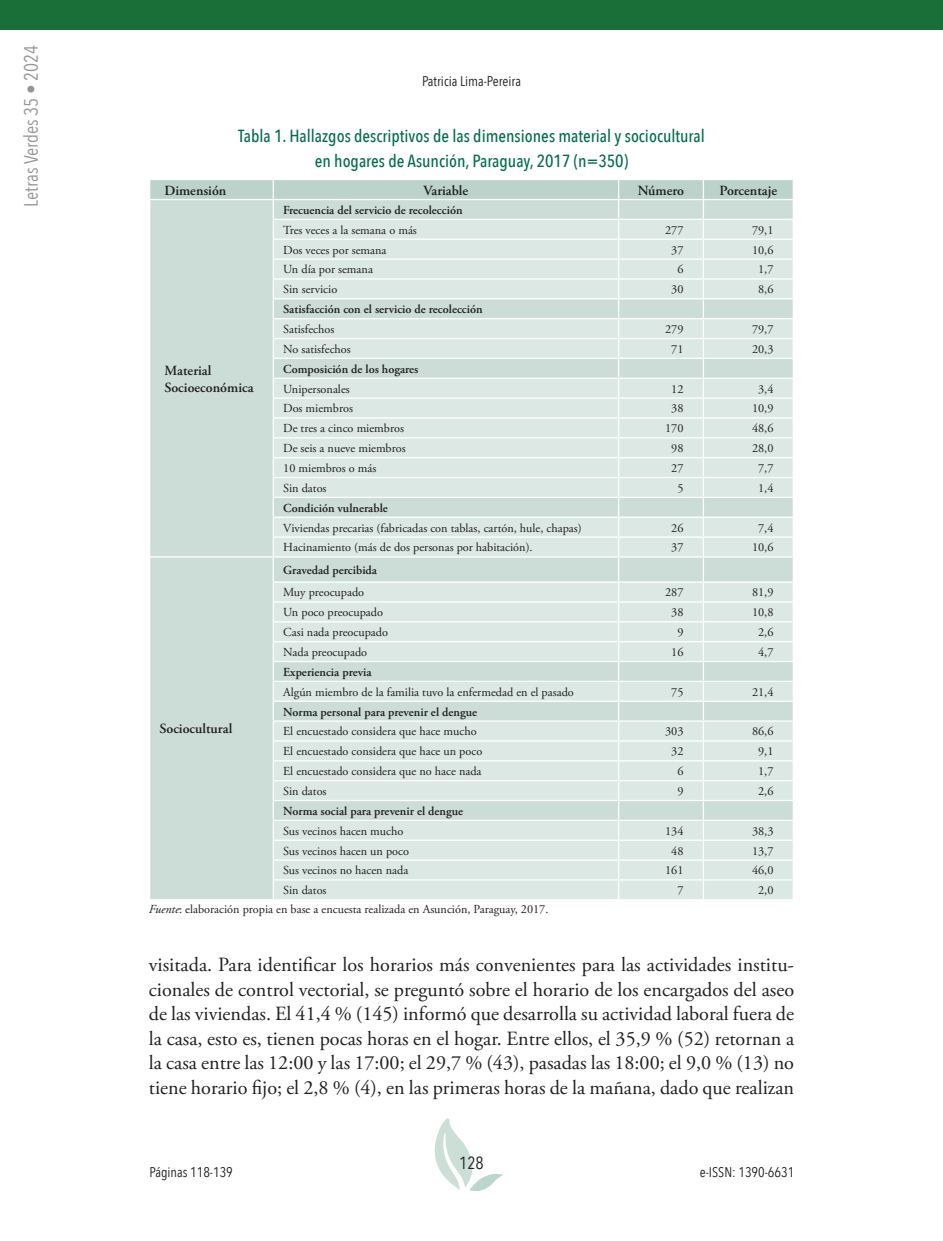
<style>
.page{position:relative;width:943px;height:1241px;background:#fff}
.page>*{position:absolute;margin:0;border:0;box-sizing:border-box;transform-origin:0 0}
.Texto{font:20.12px/24.5px "Adobe Garamond Pro";color:#231f20;text-align:justify}
.t1{font:19.25px "Avenir Next Condensed";color:#939598}
.titulos_graficos{font:500 17.5px "Avenir Next Condensed";color:#006d4b}
.t2{font:17.5px "Avenir Next Condensed";color:#231f20}
.t3{font:600 14px "Adobe Garamond Pro";color:#231f20}
.t4{font:14px "Avenir Next Condensed";color:#231f20}
.fuentes_graficos{font:12.25px "Adobe Garamond Pro";color:#231f20}
.t5{font:600 12.25px "Adobe Garamond Pro";color:#231f20}
.s1{font-style:italic}
</style>
<div class="page">
<svg style="left:434px;top:1118px;width:69px;height:73px"></svg>
<div style="left:0;top:0;width:943px;height:30px;background:#1a6e38"></div>
<svg style="left:150px;top:180px;width:643px;height:719px;background:#d6e4df"></svg>
<h2 class="t1" style="left:15px;top:207px;width:164px;rotate:-90deg">Letras Verdes 35 • 2024</h2>
<p class="t4" style="left:422px;top:69px;width:100px">Patricia Lima-Pereira</p>
<p class="titulos_graficos" style="left:238px;top:125px;width:468px">Tabla 1. Hallazgos descriptivos de las dimensiones material y sociocultural</p>
<p class="titulos_graficos" style="left:315px;top:150px;width:315px">en hogares de Asunción, Paraguay, 2017 (n=350)</p>
<p class="t3" style="left:164px;top:182px;width:63px">Dimensión</p>
<p class="t3" style="left:423px;top:182px;width:46px">Variable</p>
<p class="t3" style="left:637px;top:182px;width:48px">Número</p>
<p class="t3" style="left:719px;top:182px;width:59px">Porcentaje</p>
<p class="t3" style="left:164px;top:362px;width:48px">Material</p>
<p class="t3" style="left:164px;top:379px;width:90px">Socioeconómica</p>
<p class="t5" style="left:283px;top:203px;width:181px">Frecuencia del servicio de recolección</p>
<p class="fuentes_graficos" style="left:283px;top:222px;width:135px">Tres veces a la semana o más</p>
<p class="fuentes_graficos" style="left:665px;top:222px;width:20px">277</p>
<p class="fuentes_graficos" style="left:752px;top:222px;width:23px">79,1</p>
<p class="fuentes_graficos" style="left:283px;top:242px;width:105px">Dos veces por semana</p>
<p class="fuentes_graficos" style="left:671px;top:242px;width:14px">37</p>
<p class="fuentes_graficos" style="left:752px;top:242px;width:23px">10,6</p>
<p class="fuentes_graficos" style="left:283px;top:262px;width:91px">Un día por semana</p>
<p class="fuentes_graficos" style="left:677px;top:262px;width:8px">6</p>
<p class="fuentes_graficos" style="left:758px;top:262px;width:17px">1,7</p>
<p class="fuentes_graficos" style="left:283px;top:282px;width:56px">Sin servicio</p>
<p class="fuentes_graficos" style="left:671px;top:282px;width:14px">30</p>
<p class="fuentes_graficos" style="left:758px;top:282px;width:17px">8,6</p>
<p class="t5" style="left:283px;top:302px;width:201px">Satisfacción con el servicio de recolección</p>
<p class="fuentes_graficos" style="left:283px;top:322px;width:53px">Satisfechos</p>
<p class="fuentes_graficos" style="left:665px;top:322px;width:20px">279</p>
<p class="fuentes_graficos" style="left:752px;top:322px;width:23px">79,7</p>
<p class="fuentes_graficos" style="left:283px;top:341px;width:69px">No satisfechos</p>
<p class="fuentes_graficos" style="left:671px;top:341px;width:14px">71</p>
<p class="fuentes_graficos" style="left:752px;top:341px;width:23px">20,3</p>
<p class="t5" style="left:283px;top:362px;width:137px">Composición de los hogares</p>
<p class="fuentes_graficos" style="left:283px;top:381px;width:68px">Unipersonales</p>
<p class="fuentes_graficos" style="left:671px;top:381px;width:14px">12</p>
<p class="fuentes_graficos" style="left:758px;top:381px;width:17px">3,4</p>
<p class="fuentes_graficos" style="left:283px;top:401px;width:71px">Dos miembros</p>
<p class="fuentes_graficos" style="left:671px;top:401px;width:14px">38</p>
<p class="fuentes_graficos" style="left:752px;top:401px;width:23px">10,9</p>
<p class="fuentes_graficos" style="left:283px;top:421px;width:122px">De tres a cinco miembros</p>
<p class="fuentes_graficos" style="left:665px;top:421px;width:20px">170</p>
<p class="fuentes_graficos" style="left:752px;top:421px;width:23px">48,6</p>
<p class="fuentes_graficos" style="left:283px;top:441px;width:124px">De seis a nueve miembros</p>
<p class="fuentes_graficos" style="left:671px;top:441px;width:14px">98</p>
<p class="fuentes_graficos" style="left:752px;top:441px;width:23px">28,0</p>
<p class="fuentes_graficos" style="left:283px;top:460px;width:95px">10 miembros o más</p>
<p class="fuentes_graficos" style="left:671px;top:460px;width:14px">27</p>
<p class="fuentes_graficos" style="left:758px;top:460px;width:17px">7,7</p>
<p class="fuentes_graficos" style="left:283px;top:480px;width:45px">Sin datos</p>
<p class="fuentes_graficos" style="left:677px;top:480px;width:8px">5</p>
<p class="fuentes_graficos" style="left:758px;top:480px;width:17px">1,4</p>
<p class="t5" style="left:283px;top:500px;width:106px">Condición vulnerable</p>
<p class="fuentes_graficos" style="left:283px;top:520px;width:300px">Viviendas precarias (fabricadas con tablas, cartón, hule, chapas)</p>
<p class="fuentes_graficos" style="left:671px;top:520px;width:14px">26</p>
<p class="fuentes_graficos" style="left:758px;top:520px;width:17px">7,4</p>
<p class="fuentes_graficos" style="left:283px;top:540px;width:251px">Hacinamiento (más de dos personas por habitación).</p>
<p class="fuentes_graficos" style="left:671px;top:540px;width:14px">37</p>
<p class="fuentes_graficos" style="left:752px;top:540px;width:23px">10,6</p>
<p class="t5" style="left:283px;top:563px;width:95px">Gravedad percibida</p>
<p class="fuentes_graficos" style="left:283px;top:585px;width:82px">Muy preocupado</p>
<p class="fuentes_graficos" style="left:665px;top:585px;width:20px">287</p>
<p class="fuentes_graficos" style="left:752px;top:585px;width:23px">81,9</p>
<p class="fuentes_graficos" style="left:283px;top:605px;width:101px">Un poco preocupado</p>
<p class="fuentes_graficos" style="left:671px;top:605px;width:14px">38</p>
<p class="fuentes_graficos" style="left:752px;top:605px;width:23px">10,8</p>
<p class="fuentes_graficos" style="left:283px;top:625px;width:106px">Casi nada preocupado</p>
<p class="fuentes_graficos" style="left:677px;top:625px;width:8px">9</p>
<p class="fuentes_graficos" style="left:758px;top:625px;width:17px">2,6</p>
<p class="fuentes_graficos" style="left:283px;top:644px;width:85px">Nada preocupado</p>
<p class="fuentes_graficos" style="left:671px;top:644px;width:14px">16</p>
<p class="fuentes_graficos" style="left:758px;top:644px;width:17px">4,7</p>
<p class="t5" style="left:283px;top:665px;width:90px">Experiencia previa</p>
<p class="fuentes_graficos" style="left:283px;top:684px;width:292px">Algún miembro de la familia tuvo la enfermedad en el pasado</p>
<p class="fuentes_graficos" style="left:671px;top:684px;width:14px">75</p>
<p class="fuentes_graficos" style="left:752px;top:684px;width:23px">21,4</p>
<p class="t5" style="left:283px;top:704px;width:195px">Norma personal para prevenir el dengue</p>
<p class="fuentes_graficos" style="left:283px;top:724px;width:195px">El encuestado considera que hace mucho</p>
<p class="fuentes_graficos" style="left:665px;top:724px;width:20px">303</p>
<p class="fuentes_graficos" style="left:752px;top:724px;width:23px">86,6</p>
<p class="fuentes_graficos" style="left:283px;top:744px;width:201px">El encuestado considera que hace un poco</p>
<p class="fuentes_graficos" style="left:671px;top:744px;width:14px">32</p>
<p class="fuentes_graficos" style="left:758px;top:744px;width:17px">9,1</p>
<p class="fuentes_graficos" style="left:283px;top:763px;width:200px">El encuestado considera que no hace nada</p>
<p class="fuentes_graficos" style="left:677px;top:763px;width:8px">6</p>
<p class="fuentes_graficos" style="left:758px;top:763px;width:17px">1,7</p>
<p class="fuentes_graficos" style="left:283px;top:783px;width:45px">Sin datos</p>
<p class="fuentes_graficos" style="left:677px;top:783px;width:8px">9</p>
<p class="fuentes_graficos" style="left:758px;top:783px;width:17px">2,6</p>
<p class="t5" style="left:283px;top:803px;width:181px">Norma social para prevenir el dengue</p>
<p class="fuentes_graficos" style="left:283px;top:823px;width:122px">Sus vecinos hacen mucho</p>
<p class="fuentes_graficos" style="left:665px;top:823px;width:20px">134</p>
<p class="fuentes_graficos" style="left:752px;top:823px;width:23px">38,3</p>
<p class="fuentes_graficos" style="left:283px;top:843px;width:127px">Sus vecinos hacen un poco</p>
<p class="fuentes_graficos" style="left:671px;top:843px;width:14px">48</p>
<p class="fuentes_graficos" style="left:752px;top:843px;width:23px">13,7</p>
<p class="fuentes_graficos" style="left:283px;top:863px;width:127px">Sus vecinos no hacen nada</p>
<p class="fuentes_graficos" style="left:665px;top:863px;width:20px">161</p>
<p class="fuentes_graficos" style="left:752px;top:863px;width:23px">46,0</p>
<p class="fuentes_graficos" style="left:283px;top:882px;width:45px">Sin datos</p>
<p class="fuentes_graficos" style="left:677px;top:882px;width:8px">7</p>
<p class="fuentes_graficos" style="left:758px;top:882px;width:17px">2,0</p>
<p class="fuentes_graficos" style="left:149px;top:901px;width:401px"><span class="s1">Fuente</span>: elaboración propia en base a encuesta realizada en Asunción, Paraguay, 2017.</p>
<p class="t3" style="left:160px;top:720px;width:74px">Sociocultural</p>
<p class="Texto" style="left:149px;top:953px;width:646px">visitada. Para identificar los horarios más convenientes para las actividades institu&shy;cionales de control vectorial, se preguntó sobre el horario de los encargados del aseo de las viviendas. El 41,4 % (145) informó que desarrolla su actividad laboral fuera de la casa, esto es, tienen pocas horas en el hogar. Entre ellos, el 35,9 % (52) retornan a la casa entre las 12:00 y las 17:00; el 29,7 % (43), pasadas las 18:00; el 9,0 % (13) no tiene horario fijo; el 2,8 % (4), en las primeras horas de la mañana, dado que realizan</p>
<h3 class="t2" style="left:459px;top:1147px;width:26px">128</h3>
<p class="t4" style="left:149px;top:1159px;width:85px">Páginas 118-139</p>
<p class="t4" style="left:700px;top:1159px;width:96px">e-ISSN: 1390-6631</p>
</div>
